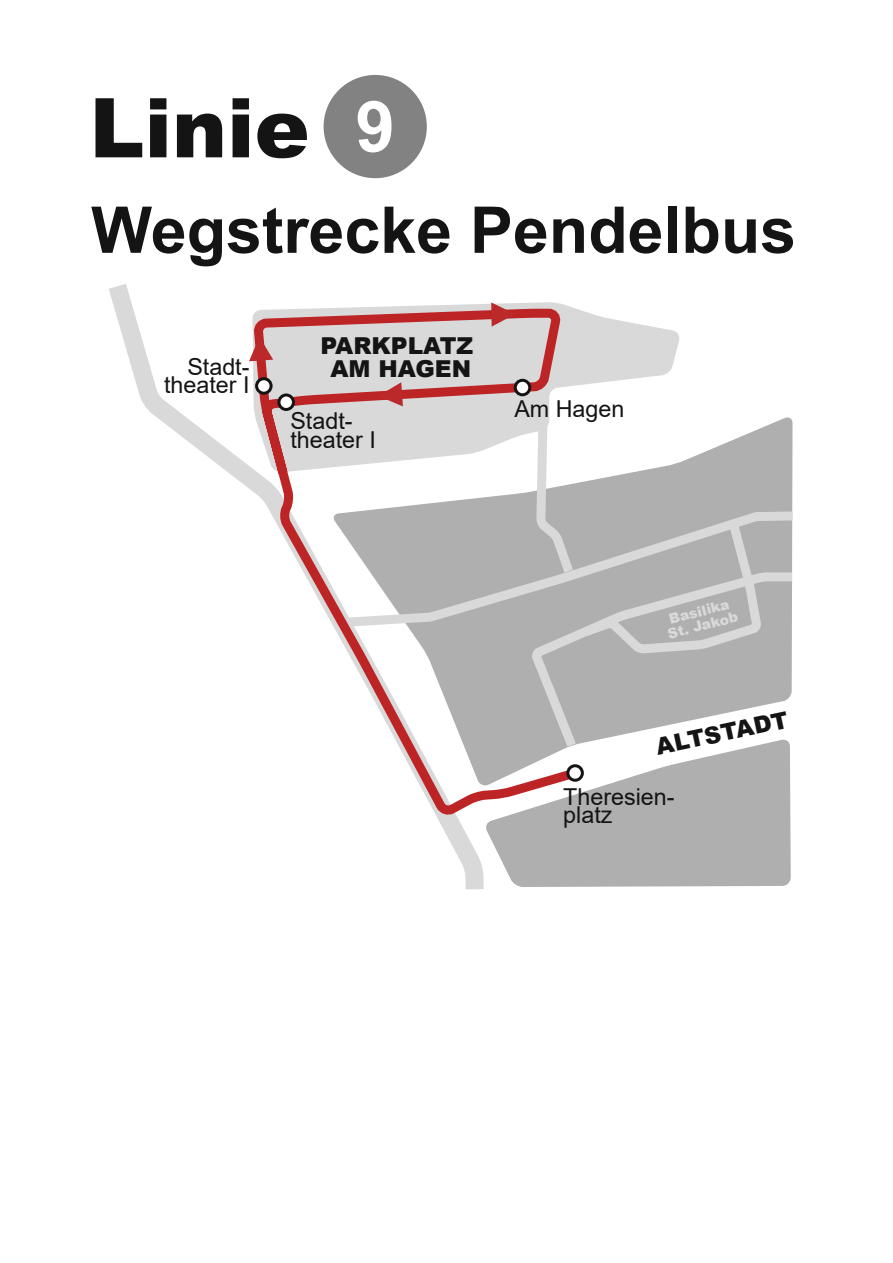
<style>
.page{position:relative;width:893px;height:1263px;background:#fff}
.page>*{position:absolute;margin:0;border:0;box-sizing:border-box;transform-origin:0 0}
.t1{font:900 82.5px "Arial";color:#131413}
.t2{font:700 70.8px "Arial";color:#fff}
.t3{font:700 64.5px "Arial";color:#131413}
.t4{font:23.25px/18.3px "Arial";color:#131413}
.t5{font:900 23.25px/23.2px "Arial";color:#131413;text-align:center}
.t6{font:900 14.1px/14.1px "Arial";color:#d9d9d9;text-align:center}
</style>
<div class="page">
<svg style="left:766px;top:505px;width:27px;height:61px;background:#b7b7b8"></svg>
<svg style="left:515px;top:302px;width:165px;height:82px;fill:#d9d9d9"></svg>
<svg style="left:109px;top:284px;width:375px;height:606px"></svg>
<svg style="left:248px;top:304px;width:338px;height:519px"></svg>
<svg style="left:257px;top:379px;width:14px;height:14px"></svg>
<div style="left:255px;top:377px;width:18px;height:18px;border:3px solid #131413;border-radius:50%"></div>
<svg style="left:279px;top:395px;width:14px;height:14px"></svg>
<div style="left:277px;top:393px;width:18px;height:18px;border:3px solid #131413;border-radius:50%"></div>
<div style="left:515px;top:380px;width:15px;height:15px;background:#fff;border-radius:50%"></div>
<div style="left:514px;top:379px;width:17px;height:17px;border:3px solid #131413;border-radius:50%"></div>
<svg style="left:485px;top:739px;width:306px;height:148px;fill:#afafb0"></svg>
<svg style="left:249px;top:337px;width:24px;height:24px"></svg>
<svg style="left:491px;top:302px;width:24px;height:25px"></svg>
<svg style="left:378px;top:382px;width:25px;height:24px"></svg>
<svg style="left:524px;top:566px;width:268px;height:191px"></svg>
<svg style="left:530px;top:415px;width:236px;height:472px"></svg>
<div style="left:324px;top:75px;width:103px;height:103px;background:#818281;border-radius:50%"></div>
<h1 class="t1" style="left:89px;top:68px;width:222px">Linie</h1>
<h2 class="t2" style="left:355px;top:77px;width:41px">9</h2>
<h3 class="t3" style="left:91px;top:185px;width:706px">Wegstrecke Pendelbus</h3>
<p class="t4" style="left:164px;top:358px;width:87px;text-align:right">Stadt&shy;theater I</p>
<p class="t5" style="left:320px;top:333px;width:155px">PARKPLATZ<br>AM HAGEN</p>
<p class="t4" style="left:290px;top:412px;width:87px">Stadt&shy;theater I</p>
<p class="t4" style="left:514px;top:400px;width:112px">Am Hagen</p>
<p class="t6" style="left:663px;top:613px;width:73px;rotate:-14deg">Basilika<br>St. Jakob</p>
<p class="t5" style="left:654px;top:735px;width:136px;rotate:-12deg">ALTSTADT</p>
<p class="t4" style="left:563px;top:787px;width:113px">Theresien&shy;platz</p>
</div>
